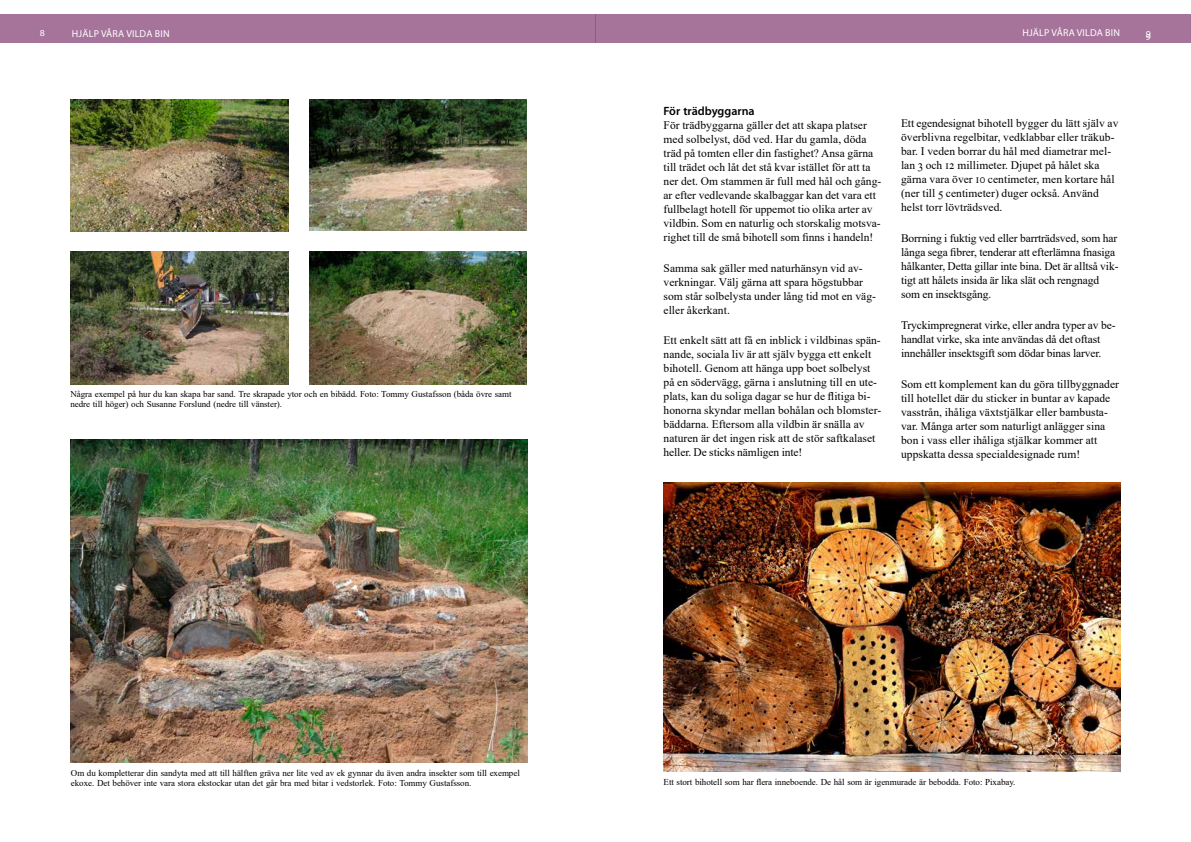
<style>
.page{position:relative;width:1191px;height:842px;background:#fff}
.page>*{position:absolute;margin:0;border:0;box-sizing:border-box;transform-origin:0 0}
.t1{font:600 12px "Myriad Pro";color:#000}
.t2{font:11.5px/14px "Times New Roman";letter-spacing:.005em;color:#000}
.t3{font:10px "Myriad Pro";letter-spacing:.02em;color:#fff}
.t4{font:9px/10px "Times New Roman";letter-spacing:-.005em;color:#000}
</style>
<div class="page">
<div style="left:0;top:14px;width:595px;height:29px;background:#a6739b"></div>
<div style="left:595px;top:14px;width:596px;height:29px;background:#a6739b"></div>
<img style="left:71px;top:99px;width:218px;height:133px">
<img style="left:309px;top:99px;width:218px;height:131px">
<img style="left:70px;top:252px;width:219px;height:132px">
<img style="left:309px;top:252px;width:218px;height:132px">
<img style="left:71px;top:439px;width:456px;height:323px">
<img style="left:663px;top:482px;width:457px;height:289px">
<p class="t3" style="left:40px;top:28px;width:7px">8</p>
<p class="t3" style="left:72px;top:28px;width:99px">HJÄLP VÅRA VILDA BIN</p>
<p class="t3" style="left:1022px;top:28px;width:99px">HJÄLP VÅRA VILDA BIN</p>
<p class="t3" style="left:1145px;top:28px;width:7px">99</p>
<p class="t4" style="left:70px;top:389px;width:443px">Några exempel på hur du kan skapa bar sand. Tre skrapade ytor och en bibädd. Foto: Tommy Gustafsson (båda övre samt nedre till höger) och Susanne Forslund (nedre till vänster).</p>
<p class="t4" style="left:71px;top:767px;width:450px">Om du kompletterar din sandyta med att till hälften gräva ner lite ved av ek gynnar du även andra insekter som till exempel ekoxe. Det behöver inte vara stora ekstockar utan det går bra med bitar i vedstorlek. Foto: Tommy Gustafsson.</p>
<p class="t1" style="left:663px;top:104px;width:93px">För trädbyggarna</p>
<p class="t2" style="left:663px;top:118px;width:219px">För trädbyggarna gäller det att skapa platser med solbelyst, död ved. Har du gamla, döda träd på tomten eller din fastighet? Ansa gärna till trädet och låt det stå kvar istället för att ta ner det. Om stammen är full med hål och gång&shy;ar efter vedlevande skalbaggar kan det vara ett fullbelagt hotell för uppemot tio olika arter av vildbin. Som en naturlig och storskalig motsva&shy;righet till de små bihotell som finns i handeln!</p>
<p class="t2" style="left:663px;top:260px;width:214px">Samma sak gäller med naturhänsyn vid av&shy;verkningar. Välj gärna att spara högstubbar som står solbelysta under lång tid mot en väg&shy;eller åkerkant.</p>
<p class="t2" style="left:663px;top:333px;width:219px">Ett enkelt sätt att få en inblick i vildbinas spän&shy;nande, sociala liv är att själv bygga ett enkelt bihotell. Genom att hänga upp boet solbelyst på en södervägg, gärna i anslutning till en ute&shy;plats, kan du soliga dagar se hur de flitiga bi&shy;honorna skyndar mellan bohålan och blomster&shy;bäddarna. Eftersom alla vildbin är snälla av naturen är det ingen risk att de stör saftkalaset heller. De sticks nämligen inte!</p>
<p class="t2" style="left:901px;top:116px;width:219px">Ett egendesignat bihotell bygger du lätt själv av överblivna regelbitar, vedklabbar eller träkub&shy;bar. I veden borrar du hål med diametrar mel&shy;lan 3 och 12 millimeter. Djupet på hålet ska gärna vara över 10 centimeter, men kortare hål (ner till 5 centimeter) duger också. Använd helst torr lövträdsved.</p>
<p class="t2" style="left:901px;top:231px;width:219px">Borrning i fuktig ved eller barrträdsved, som har långa sega fibrer, tenderar att efterlämna fnasiga hålkanter, Detta gillar inte bina. Det är alltså vik&shy;tigt att hålets insida är lika slät och rengnagd som en insektsgång.</p>
<p class="t2" style="left:901px;top:318px;width:216px">Tryckimpregnerat virke, eller andra typer av be&shy;handlat virke, ska inte användas då det oftast innehåller insektsgift som dödar binas larver.</p>
<p class="t2" style="left:901px;top:376px;width:219px">Som ett komplement kan du göra tillbyggnader till hotellet där du sticker in buntar av kapade vasstrån, ihåliga växtstjälkar eller bambusta&shy;var. Många arter som naturligt anlägger sina bon i vass eller ihåliga stjälkar kommer att uppskatta dessa specialdesignade rum!</p>
<p class="t4" style="left:663px;top:776px;width:353px">Ett stort bihotell som har flera inneboende. De hål som är igenmurade är bebodda. Foto: Pixabay.</p>
</div>
